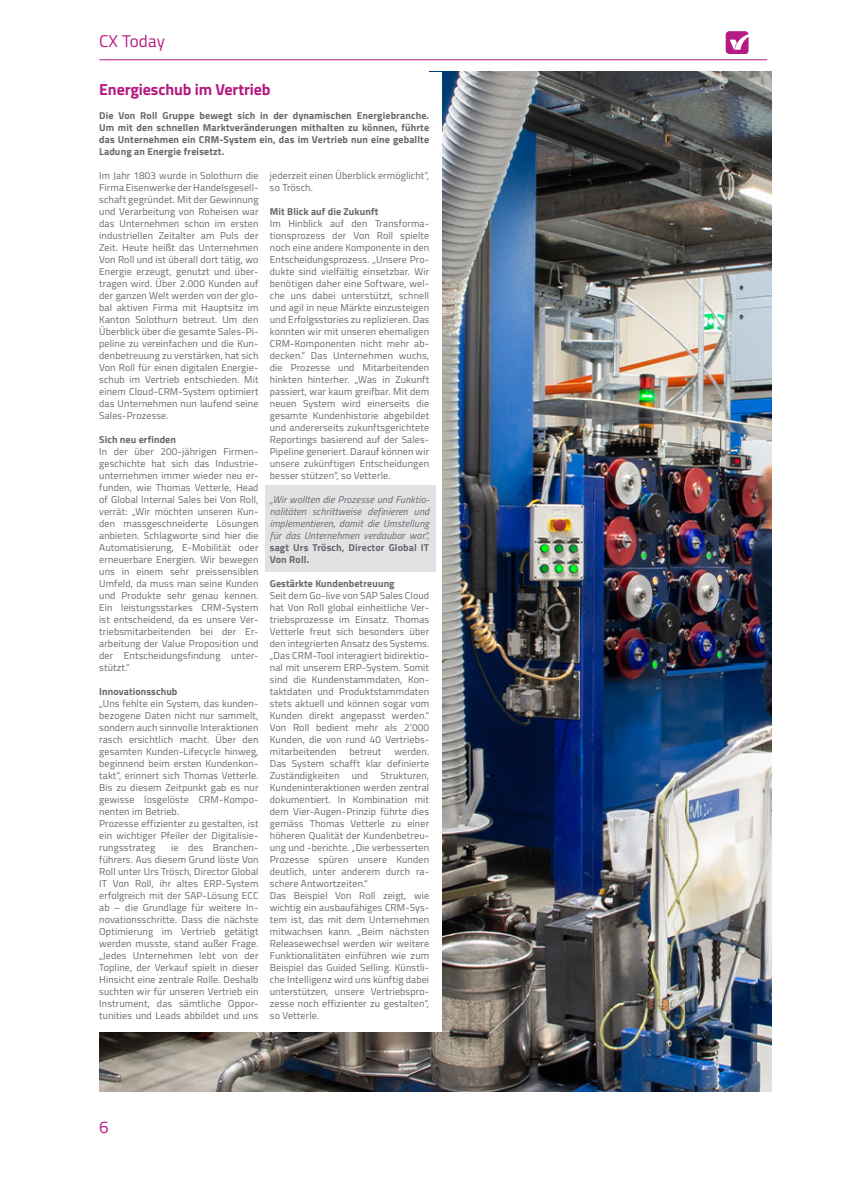
<style>
.page{position:relative;width:842px;height:1191px;background:#fff}
.page>*{position:absolute;margin:0;border:0;box-sizing:border-box;transform-origin:0 0}
.t1{font:17px "Titillium Web";letter-spacing:.01em;color:#b51b82}
.t2{font:700 16px "Titillium Web";letter-spacing:-.01em;color:#b51b82}
.t3{font:10px/12px "Titillium Web";letter-spacing:.015em;color:#66696c;text-align:justify}
.t4{font:700 10px/12px "Titillium Web";letter-spacing:.01em;color:#66696c}
.t5{font:italic 10px/12px "Titillium Web";letter-spacing:.015em;color:#66696c;text-align:justify}
</style>
<div class="page">
<svg style="left:726px;top:31px;width:22px;height:23px"></svg>
<hr style="left:99px;top:60px;width:668px;height:1px;background:#b51b82">
<img style="left:99px;top:71px;width:672px;height:1020px">
<div style="left:71px;top:72px;width:370px;height:959px;background:#fff"></div>
<div style="left:99px;top:71px;width:330px;height:44px;background:#fff"></div>
<div style="left:265px;top:486px;width:171px;height:86px;background:#e2e2e4"></div>
<h1 class="t1" style="left:99px;top:29px;width:67px">CX Today</h1>
<h2 class="t2" style="left:99px;top:77px;width:173px">Energieschub im Vertrieb</h2>
<p class="t4" style="left:99px;top:109px;width:331px;text-align:justify">Die Von Roll Gruppe bewegt sich in der dynamischen Energiebranche.<br>Um mit den schnellen Marktveränderungen mithalten zu können, führte das Unternehmen ein CRM-System ein, das im Vertrieb nun eine geballte Ladung an Energie freisetzt.</p>
<p class="t3" style="left:99px;top:169px;width:161px">Im Jahr 1803 wurde in Solothurn die Firma Eisenwerke der Handelsgesell&shy;schaft gegründet. Mit der Gewinnung und Verarbeitung von Roheisen war das Unternehmen schon im ersten industriellen Zeitalter am Puls der Zeit. Heute heißt das Unternehmen Von Roll und ist überall dort tätig, wo Energie erzeugt, genutzt und über&shy;tragen wird. Über 2.000 Kunden auf der ganzen Welt werden von der glo&shy;bal aktiven Firma mit Hauptsitz im Kanton Solothurn betreut. Um den Überblick über die gesamte Sales-Pi&shy;peline zu vereinfachen und die Kun&shy;denbetreuung zu verstärken, hat sich Von Roll für einen digitalen Energie&shy;schub im Vertrieb entschieden. Mit einem Cloud-CRM-System optimiert das Unternehmen nun laufend seine Sales-Prozesse.</p>
<p class="t4" style="left:99px;top:433px;width:78px">Sich neu erfinden</p>
<p class="t3" style="left:99px;top:445px;width:161px">In der über 200-jährigen Firmen&shy;geschichte hat sich das Industrie&shy;unternehmen immer wieder neu er&shy;funden, wie Thomas Vetterle, Head of Global Internal Sales bei Von Roll, verrät: „Wir möchten unseren Kun&shy;den massgeschneiderte Lösungen anbieten. Schlagworte sind hier die Automatisierung, E-Mobilität oder erneuerbare Energien. Wir bewegen uns in einem sehr preissensiblen Umfeld, da muss man seine Kunden und Produkte sehr genau kennen.<br>Ein leistungsstarkes CRM-System ist entscheidend, da es unsere Ver&shy;triebsmitarbeitenden bei der Er&shy;arbeitung der Value Proposition und der Entscheidungsfindung unter&shy;stützt.“</p>
<p class="t4" style="left:99px;top:685px;width:80px">Innovationsschub</p>
<p class="t3" style="left:99px;top:697px;width:161px;text-align:left">„Uns fehlte ein System, das kunden&shy;bezogene Daten nicht nur sammelt, sondern auch sinnvolle Interaktionen rasch ersichtlich macht. Über den gesamten Kunden-Lifecycle hinweg, beginnend beim ersten Kundenkon&shy;takt“, erinnert sich Thomas Vetterle.<br>Bis zu diesem Zeitpunkt gab es nur gewisse losgelöste CRM-Kompo&shy;nenten im Betrieb.<br>Prozesse effizienter zu gestalten, ist ein wichtiger Pfeiler der Digitalisie&shy;rungsstrateg</p>
<p class="t3" style="left:99px;top:841px;width:161px;text-indent:72px">ie des Branchen&shy;führers. Aus diesem Grund löste Von Roll unter Urs Trösch, Director Global IT Von Roll, ihr altes ERP-System erfolgreich mit der SAP-Lösung ECC ab – die Grundlage für weitere In&shy;novationsschritte. Dass die nächste Optimierung im Vertrieb getätigt werden musste, stand außer Frage. „Jedes Unternehmen lebt von der Topline, der Verkauf spielt in dieser Hinsicht eine zentrale Rolle. Deshalb suchten wir für unseren Vertrieb ein Instrument, das sämtliche Oppor&shy;tunities und Leads abbildet und uns</p>
<p class="t3" style="left:270px;top:169px;width:161px">jederzeit einen Überblick ermöglicht“, so Trösch.</p>
<p class="t4" style="left:270px;top:205px;width:110px">Mit Blick auf die Zukunft</p>
<p class="t3" style="left:270px;top:217px;width:161px">Im Hinblick auf den Transforma&shy;tionsprozess der Von Roll spielte noch eine andere Komponente in den Entscheidungsprozess. „Unsere Pro&shy;dukte sind vielfältig einsetzbar. Wir benötigen daher eine Software, wel&shy;che uns dabei unterstützt, schnell und agil in neue Märkte einzusteigen und Erfolgsstories zu replizieren. Das konnten wir mit unseren ehemaligen CRM-Komponenten nicht mehr ab&shy;decken.“ Das Unternehmen wuchs, die Prozesse und Mitarbeitenden hinkten hinterher. „Was in Zukunft passiert, war kaum greifbar. Mit dem neuen System wird einerseits die gesamte Kundenhistorie abgebildet und andererseits zukunftsgerichtete Reportings basierend auf der Sales-Pipeline generiert. Darauf können wir unsere zukünftigen Entscheidungen besser stützen“, so Vetterle.</p>
<p class="t5" style="left:270px;top:493px;width:161px">„Wir wollten die Prozesse und Funktio&shy;nalitäten schrittweise definieren und implementieren, damit die Umstellung für das Unternehmen verdaubar war.“,</p>
<p class="t4" style="left:270px;top:541px;width:161px">sagt Urs Trösch, Director Global IT<br>Von Roll.</p>
<p class="t4" style="left:270px;top:577px;width:126px">Gestärkte Kundenbetreuung</p>
<p class="t3" style="left:270px;top:589px;width:161px">Seit dem Go-live von SAP Sales Cloud hat Von Roll global einheitliche Ver&shy;triebsprozesse im Einsatz. Thomas Vetterle freut sich besonders über den integrierten Ansatz des Systems. „Das CRM-Tool interagiert bidirektio&shy;nal mit unserem ERP-System. Somit sind die Kundenstammdaten, Kon&shy;taktdaten und Produktstammdaten stets aktuell und können sogar vom Kunden direkt angepasst werden.“ Von Roll bedient mehr als 2’000<br>Kunden, die von rund 40 Vertriebs&shy;mitarbeitenden</p>
<p class="t3" style="left:270px;top:745px;width:161px;text-align:left;text-indent:125px">werden.<br>Das System schafft klar definierte<br>Zuständigkeiten und Strukturen,<br>Kundeninteraktionen werden zentral dokumentiert. In Kombination mit dem Vier-Augen-Prinzip führte dies gemäss Thomas Vetterle zu einer höheren Qualität der Kundenbetreu&shy;ung und -berichte. „Die verbesserten<br>Prozesse spüren unsere Kunden deutlich, unter anderem durch ra&shy;schere Antwortzeiten.“<br>Das Beispiel Von Roll zeigt, wie wichtig ein ausbaufähiges CRM-Sys&shy;tem ist, das mit dem Unternehmen mitwachsen kann. „Beim nächsten<br>Releasewechsel werden wir weitere<br>Funktionalitäten einführen wie zum<br>Beispiel das Guided Selling. Künstli&shy;che Intelligenz wird uns künftig dabei unterstützen, unsere Vertriebspro&shy;zesse noch effizienter zu gestalten“, so Vetterle.</p>
<p class="t3" style="left:349px;top:745px;width:33px">betreut</p>
<h1 class="t1" style="left:99px;top:1114px;width:11px">6</h1>
</div>
